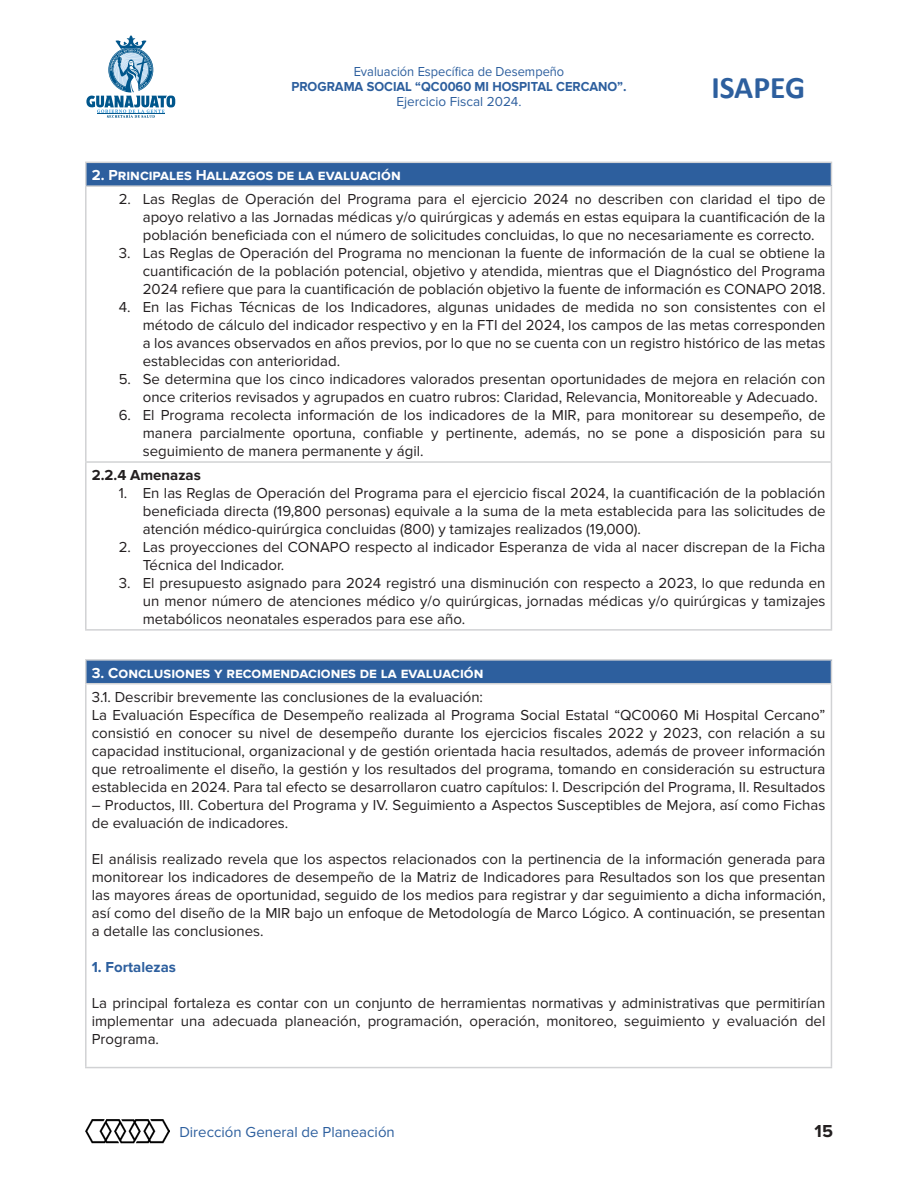
<style>
.page{position:relative;width:918px;height:1188px;background:#fff}
.page>*{position:absolute;margin:0;border:0;box-sizing:border-box;transform-origin:0 0}
.t1{font:700 31.5px "Calibri";color:#2d5f9e}
.t2{font:700 18px "Proxima Nova";color:#231f20}
.tabla_inciso_2{font:15px/18px "Proxima Nova";color:#231f20;text-align:justify}
.tabla_texto{font:15px/18px "Proxima Nova";color:#231f20;text-align:justify}
.tabla_titulo{font:700 15px "Proxima Nova";color:#fff}
.t3{font:15px "Proxima Nova";color:#2d5f9e}
.tabla_texto-2{font:700 15px "Proxima Nova";color:#231f20}
.tabla_texto-3{font:700 15px "Proxima Nova";color:#2d5f9e}
.t4{font:700 13.5px "Proxima Nova";color:#2d5f9e;scale:.95 1}
.t5{font:13.5px "Proxima Nova";color:#2d5f9e;scale:.95 1}
.t6{font:13.5px "Proxima Nova";color:#2d5f9e}
</style>
<div class="page">
<svg style="left:86px;top:35px;width:89px;height:83px"></svg>
<hr style="left:97px;top:114px;width:67px;height:1px;background:#00568c">
<img style="left:85px;top:1120px;width:85px;height:23px">
<div style="left:86px;top:162px;width:745px;height:24px;background:#2d5f9e"></div>
<hr style="left:85px;top:461px;width:747px;height:2px;background:#d1d2d4">
<hr style="left:85px;top:187px;width:2px;height:274px;background:#d1d2d4">
<hr style="left:831px;top:187px;width:1px;height:274px;background:#d1d2d4">
<hr style="left:85px;top:463px;width:2px;height:166px;background:#d1d2d4">
<hr style="left:831px;top:463px;width:1px;height:166px;background:#d1d2d4">
<hr style="left:85px;top:629px;width:747px;height:2px;background:#d1d2d4">
<hr style="left:85px;top:162px;width:747px;height:1px;background:#d1d2d4">
<hr style="left:85px;top:163px;width:2px;height:22px;background:#d1d2d4">
<svg style="left:831px;top:163px;width:1px;height:22px"></svg>
<hr style="left:85px;top:185px;width:747px;height:2px;background:#d1d2d4">
<div style="left:86px;top:660px;width:745px;height:24px;background:#2d5f9e"></div>
<hr style="left:85px;top:1067px;width:747px;height:1px;background:#d1d2d4">
<hr style="left:85px;top:684px;width:2px;height:383px;background:#d1d2d4">
<hr style="left:831px;top:684px;width:1px;height:383px;background:#d1d2d4">
<hr style="left:85px;top:659px;width:747px;height:2px;background:#d1d2d4">
<hr style="left:85px;top:661px;width:2px;height:22px;background:#d1d2d4">
<svg style="left:831px;top:661px;width:1px;height:22px"></svg>
<hr style="left:85px;top:683px;width:747px;height:1px;background:#d1d2d4">
<p class="t5" style="left:354px;top:64px;width:223px">Evaluación Específica de Desempeño</p>
<p class="t4" style="left:291px;top:79px;width:354px">PROGRAMA SOCIAL “QC0060 MI HOSPITAL CERCANO”.</p>
<p class="t6" style="left:396px;top:94px;width:127px">Ejercicio Fiscal 2024.</p>
<h1 class="t1" style="left:711px;top:65px;width:95px">ISAPEG</h1>
<p class="tabla_titulo" style="left:92px;top:167px;width:310px">2. Principales Hallazgos de la evaluación</p>
<p class="tabla_inciso_2" style="left:143px;top:190px;width:684px;text-indent:-24px">2. Las Reglas de Operación del Programa para el ejercicio 2024 no describen con claridad el tipo de apoyo relativo a las Jornadas médicas y/o quirúrgicas y además en estas equipara la cuantificación de la población beneficiada con el número de solicitudes concluidas, lo que no necesariamente es correcto.</p>
<p class="tabla_inciso_2" style="left:143px;top:244px;width:684px;text-indent:-24px">3. Las Reglas de Operación del Programa no mencionan la fuente de información de la cual se obtiene la cuantificación de la población potencial, objetivo y atendida, mientras que el Diagnóstico del Programa 2024 refiere que para la cuantificación de población objetivo la fuente de información es CONAPO 2018.</p>
<p class="tabla_inciso_2" style="left:143px;top:298px;width:684px;text-indent:-24px">4. En las Fichas Técnicas de los Indicadores, algunas unidades de medida no son consistentes con el método de cálculo del indicador respectivo y en la FTI del 2024, los campos de las metas corresponden a los avances observados en años previos, por lo que no se cuenta con un registro histórico de las metas establecidas con anterioridad.</p>
<p class="tabla_inciso_2" style="left:143px;top:370px;width:684px;text-indent:-24px">5. Se determina que los cinco indicadores valorados presentan oportunidades de mejora en relación con once criterios revisados y agrupados en cuatro rubros: Claridad, Relevancia, Monitoreable y Adecuado.</p>
<p class="tabla_inciso_2" style="left:143px;top:406px;width:684px;text-indent:-24px">6. El Programa recolecta información de los indicadores de la MIR, para monitorear su desempeño, de manera parcialmente oportuna, confiable y pertinente, además, no se pone a disposición para su seguimiento de manera permanente y ágil.</p>
<p class="tabla_texto-2" style="left:92px;top:466px;width:111px">2.2.4 Amenazas</p>
<p class="tabla_inciso_2" style="left:143px;top:484px;width:684px;text-indent:-24px">1. En las Reglas de Operación del Programa para el ejercicio fiscal 2024, la cuantificación de la población beneficiada directa (19,800 personas) equivale a la suma de la meta establecida para las solicitudes de atención médico-quirúrgica concluidas (800) y tamizajes realizados (19,000).</p>
<p class="tabla_inciso_2" style="left:143px;top:538px;width:684px;text-indent:-24px">2. Las proyecciones del CONAPO respecto al indicador Esperanza de vida al nacer discrepan de la Ficha<br>Técnica del Indicador.</p>
<p class="tabla_inciso_2" style="left:143px;top:574px;width:684px;text-indent:-24px">3. El presupuesto asignado para 2024 registró una disminución con respecto a 2023, lo que redunda en un menor número de atenciones médico y/o quirúrgicas, jornadas médicas y/o quirúrgicas y tamizajes metabólicos neonatales esperados para ese año.</p>
<p class="tabla_titulo" style="left:92px;top:664px;width:393px">3. Conclusiones y recomendaciones de la evaluación</p>
<p class="tabla_texto" style="left:92px;top:688px;width:393px">3.1. Describir brevemente las conclusiones de la evaluación:</p>
<p class="tabla_texto" style="left:92px;top:706px;width:735px">La Evaluación Específica de Desempeño realizada al Programa Social Estatal “QC0060 Mi Hospital Cercano” consistió en conocer su nivel de desempeño durante los ejercicios fiscales 2022 y 2023, con relación a su capacidad institucional, organizacional y de gestión orientada hacia resultados, además de proveer información que retroalimente el diseño, la gestión y los resultados del programa, tomando en consideración su estructura establecida en 2024. Para tal efecto se desarrollaron cuatro capítulos: I. Descripción del Programa, II. Resultados</p>
<p class="tabla_texto" style="left:92px;top:796px;width:735px">– Productos, III. Cobertura del Programa y IV. Seguimiento a Aspectos Susceptibles de Mejora, así como Fichas de evaluación de indicadores.</p>
<p class="tabla_texto" style="left:92px;top:850px;width:735px">El análisis realizado revela que los aspectos relacionados con la pertinencia de la información generada para monitorear los indicadores de desempeño de la Matriz de Indicadores para Resultados son los que presentan las mayores áreas de oportunidad, seguido de los medios para registrar y dar seguimiento a dicha información, así como del diseño de la MIR bajo un enfoque de Metodología de Marco Lógico. A continuación, se presentan a detalle las conclusiones.</p>
<p class="tabla_texto-3" style="left:92px;top:958px;width:86px">1. Fortalezas</p>
<p class="tabla_texto" style="left:92px;top:994px;width:735px">La principal fortaleza es contar con un conjunto de herramientas normativas y administrativas que permitirían implementar una adecuada planeación, programación, operación, monitoreo, seguimiento y evaluación del Programa.</p>
<p class="t3" style="left:179px;top:1124px;width:217px">Dirección General de Planeación</p>
<p class="t2" style="left:815px;top:1121px;width:20px">15</p>
</div>
